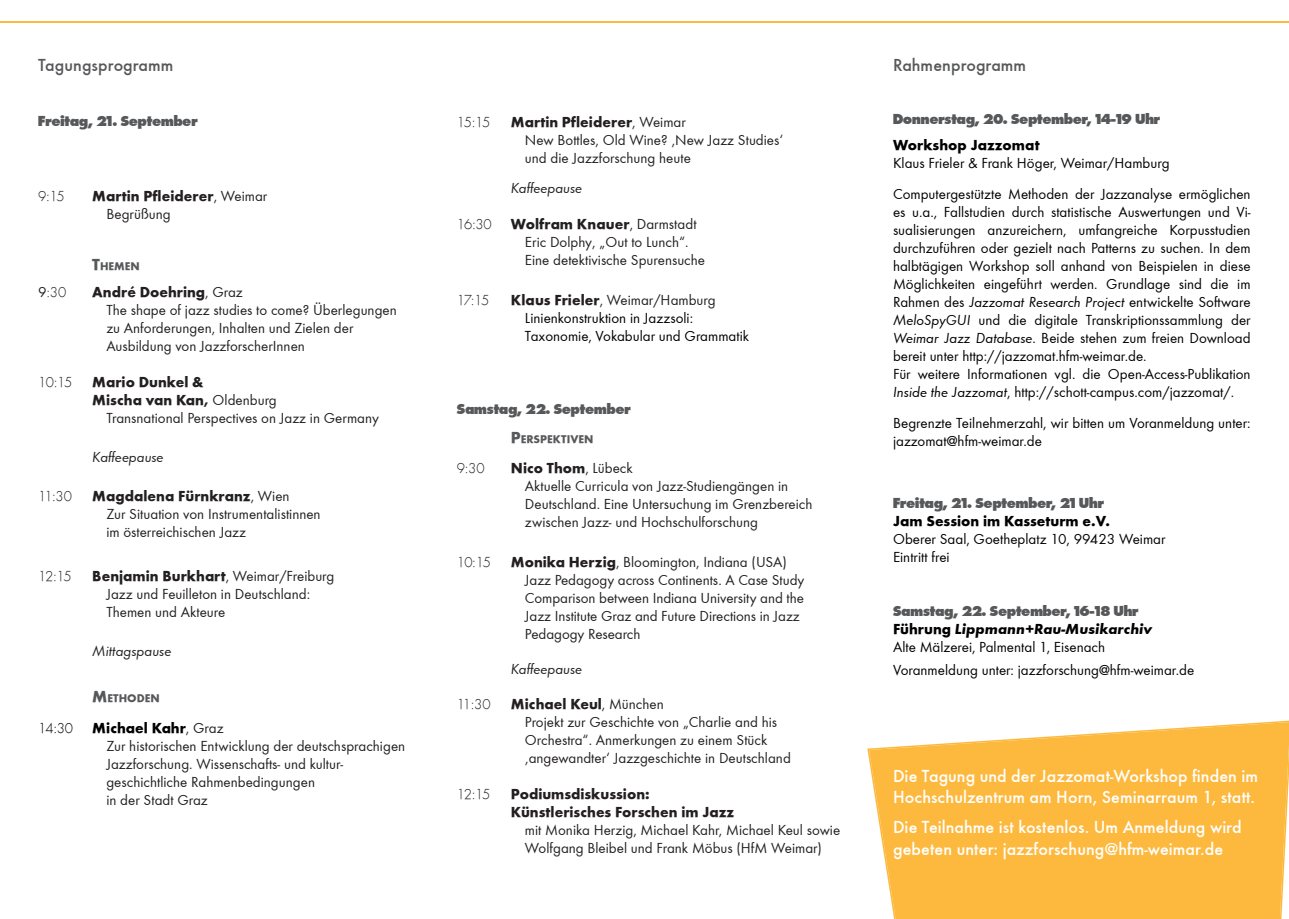
<style>
.page{position:relative;width:1289px;height:919px;background:#fff}
.page>*{position:absolute;margin:0;border:0;box-sizing:border-box;transform-origin:0 0}
.t1{font:500 18px/21.6px "Function";letter-spacing:.005em;color:#fff}
.t2{font:500 18px "Function";color:#57585a}
.t3{font:15px/18px "Function";color:#231f20}
.t4{font:15px/18px "Function";color:#000}
.t5{font:15px "Function Poster Xbold";letter-spacing:.005em;color:#57585a}
.t6{font:700 15px/18px "Function";color:#231f20}
.t7{font:300 15px "Function";letter-spacing:-.08em;color:#231f20}
.t8{font:italic 15px "Function";letter-spacing:-.005em;color:#231f20}
.t9{font:700 15px "Function";color:#000}
.t10{font:300 15px "Function";color:#000}
.t11{font:700 11.55px "Function";color:#57585a}
.s1{font-weight:400}
.s2{font-size:16.5px}
.s3{font-weight:700}
.s4{font-weight:700;color:#000}
.s5{font-weight:700;color:#231f20}
.s6{color:#231f20}
.s7{font-style:italic}
.s8{font-weight:700;font-style:italic}
</style>
<div class="page">
<svg style="left:867px;top:720px;width:421px;height:198px;fill:#fdb93e"></svg>
<hr style="left:0;top:21px;width:1288px;height:2px;background:#fdb93e">
<p class="t2" style="left:38px;top:54px;width:136px">Tagungsprogramm</p>
<p class="t5" style="left:38px;top:114px;width:161px">Freitag, 21. September</p>
<p class="t7" style="left:38px;top:188px;width:28px">9:15</p>
<p class="t6" style="left:106px;top:187px;width:162px;text-indent:-14px">Martin Pfleiderer<span class="s1">, Weimar<br>Begrüßung</span></p>
<p class="t11" style="left:92px;top:259px;width:49px"><span class="s2">T</span>HEMEN</p>
<p class="t7" style="left:38px;top:283px;width:29px"><span class="s1">9</span>:30</p>
<p class="t3" style="left:106px;top:283px;width:292px;text-indent:-14px"><span class="s3">André Doehring</span>, Graz<br>The shape of jazz studies to come? Überlegungen zu Anforderungen, Inhalten und Zielen der Ausbildung von JazzforscherInnen</p>
<p class="t7" style="left:38px;top:373px;width:35px">10:15</p>
<p class="t6" style="left:92px;top:372px;width:113px">Mario Dunkel &amp;</p>
<p class="t6" style="left:92px;top:390px;width:186px">Mischa van Kan, <span class="s1">Oldenburg</span></p>
<p class="t3" style="left:106px;top:409px;width:274px">Transnational Perspectives on Jazz in Germany</p>
<p class="t8" style="left:92px;top:448px;width:73px">Kaffeepause</p>
<p class="t7" style="left:38px;top:488px;width:35px">11:30</p>
<p class="t3" style="left:106px;top:487px;width:216px;text-indent:-14px"><span class="s3">Magdalena Fürnkranz</span>, Wien<br>Zur Situation von Instrumentalistinnen im österreichischen Jazz</p>
<p class="t7" style="left:38px;top:568px;width:35px">12:15</p>
<p class="t3" style="left:106px;top:567px;width:229px;text-indent:-14px"><span class="s3">Benjamin Burkhart</span>, Weimar/Freiburg<br>Jazz und Feuilleton in Deutschland:<br>Themen und Akteure</p>
<p class="t8" style="left:92px;top:642px;width:81px">Mittagspause</p>
<p class="t11" style="left:92px;top:691px;width:69px"><span class="s2">M</span>ETHODEN</p>
<p class="t10" style="left:38px;top:720px;width:36px">14:30</p>
<p class="t3" style="left:106px;top:719px;width:300px;text-indent:-14px"><span class="s4">Michael Kahr</span>, Graz<br>Zur historischen Entwicklung der deutschsprachigen Jazzforschung. Wissenschafts- und kultur&shy;geschichtliche Rahmenbedingungen<br>in der Stadt Graz</p>
<p class="t7" style="left:457px;top:113px;width:35px">15:15</p>
<p class="t3" style="left:525px;top:113px;width:260px;text-indent:-14px"><span class="s3">Martin Pfleiderer</span>, Weimar<br>New Bottles, Old Wine? ‚New Jazz Studies‘ und die Jazzforschung heute</p>
<p class="t8" style="left:511px;top:180px;width:73px">Kaffeepause</p>
<p class="t7" style="left:457px;top:216px;width:36px">16:30</p>
<p class="t3" style="left:525px;top:215px;width:182px;text-indent:-14px"><span class="s3">Wolfram Knauer</span>, Darmstadt<br>Eric Dolphy, „Out to Lunch“.<br>Eine detektivische Spurensuche</p>
<p class="t7" style="left:457px;top:291px;width:34px">17:15</p>
<p class="t4" style="left:525px;top:291px;width:226px;text-indent:-14px"><span class="s5">Klaus Frieler</span><span class="s6">, Weimar/Hamburg<br></span>Linienkonstruktion in Jazzsoli:<br>Taxonomie, Vokabular und Grammatik</p>
<p class="t5" style="left:457px;top:402px;width:175px">Samstag, 22. September</p>
<p class="t11" style="left:511px;top:432px;width:84px"><span class="s2">P</span>ERSPEKTIVEN</p>
<p class="t7" style="left:457px;top:460px;width:29px">9:30</p>
<p class="t3" style="left:525px;top:459px;width:289px;text-indent:-14px"><span class="s3">Nico Thom</span>, Lübeck<br>Aktuelle Curricula von Jazz-Studiengängen in Deutschland. Eine Untersuchung im Grenzbereich zwischen Jazz- und Hochschulforschung</p>
<p class="t7" style="left:457px;top:553px;width:35px">10:15</p>
<p class="t3" style="left:525px;top:552px;width:281px;text-indent:-14px"><span class="s3">Monika Herzig</span>, Bloomington, Indiana (USA)<br>Jazz Pedagogy across Continents. A Case Study Comparison between Indiana University and the Jazz Institute Graz and Future Directions in Jazz Pedagogy Research</p>
<p class="t8" style="left:511px;top:660px;width:73px">Kaffeepause</p>
<p class="t7" style="left:457px;top:695px;width:35px">11:30</p>
<p class="t3" style="left:525px;top:694px;width:267px;text-indent:-14px"><span class="s3">Michael Keul</span>, München<br>Projekt zur Geschichte von „Charlie and his Orchestra“. Anmerkungen zu einem Stück ‚angewandter‘ Jazzgeschichte in Deutschland</p>
<p class="t7" style="left:457px;top:785px;width:35px">12:15</p>
<p class="t6" style="left:511px;top:784px;width:225px">Podiumsdiskussion:<br>Künstlerisches Forschen im Jazz</p>
<p class="t3" style="left:525px;top:820px;width:317px">mit Monika Herzig, Michael Kahr, Michael Keul sowie<br>Wolfgang Bleibel und Frank Möbus (HfM Weimar)</p>
<p class="t2" style="left:893px;top:54px;width:135px">Rahmenprogramm</p>
<p class="t5" style="left:893px;top:111px;width:269px">Donnerstag, 20. September, 14-19 Uhr</p>
<p class="t9" style="left:893px;top:136px;width:148px">Workshop Jazzomat</p>
<p class="t4" style="left:893px;top:148px;width:359px;line-height:30.8px">Klaus Frieler &amp; Frank Höger, Weimar/Hamburg<br>Computergestützte Methoden der Jazzanalyse ermöglichen</p>
<p class="t4" style="left:893px;top:203px;width:359px">es u.a., Fallstudien durch statistische Auswertungen und Vi&shy;sualisierungen anzureichern, umfangreiche Korpusstudien durchzuführen oder gezielt nach Patterns zu suchen. In dem halbtägigen Workshop soll anhand von Beispielen in diese Möglichkeiten eingeführt werden. Grundlage sind die im Rahmen des <span class="s7">Jazzomat Research Project</span> entwickelte Software <span class="s7">MeloSpyGUI</span> und die digitale Transkriptionssammlung der <span class="s7">Weimar Jazz Database</span>. Beide stehen zum freien Download bereit unter http://jazzomat.hfm-weimar.de.<br>Für weitere Informationen vgl. die Open-Access-Publikation <span class="s7">Inside the Jazzomat</span>, http://schott-campus.com/jazzomat/.</p>
<p class="t4" style="left:893px;top:414px;width:359px">Begrenzte Teilnehmerzahl, wir bitten um Voranmeldung unter: jazzomat@hfm-weimar.de</p>
<p class="t5" style="left:893px;top:496px;width:212px">Freitag, 21. September, 21 Uhr</p>
<p class="t9" style="left:893px;top:512px;width:218px">Jam Session im Kasseturm e.V.</p>
<p class="t4" style="left:893px;top:530px;width:274px">Oberer Saal, Goetheplatz 10, 99423 Weimar<br>Eintritt frei</p>
<p class="t5" style="left:893px;top:604px;width:247px">Samstag, 22. September, 16-18 Uhr</p>
<p class="t4" style="left:893px;top:620px;width:261px"><span class="s3">Führung</span> <span class="s8">Lippmann+Rau-Musikarchiv<br></span>Alte Mälzerei, Palmental 1, Eisenach</p>
<p class="t4" style="left:893px;top:660px;width:303px">Voranmeldung unter: jazzforschung@hfm-weimar.de</p>
<p class="t1" style="left:893px;top:764px;width:366px">Die Tagung und der Jazzomat-Workshop finden im<br>Hochschulzentrum am Horn, Seminarraum 1, statt.</p>
<p class="t1" style="left:893px;top:816px;width:350px">Die Teilnahme ist kostenlos. Um Anmeldung wird gebeten unter: jazzforschung@hfm-weimar.de</p>
</div>
